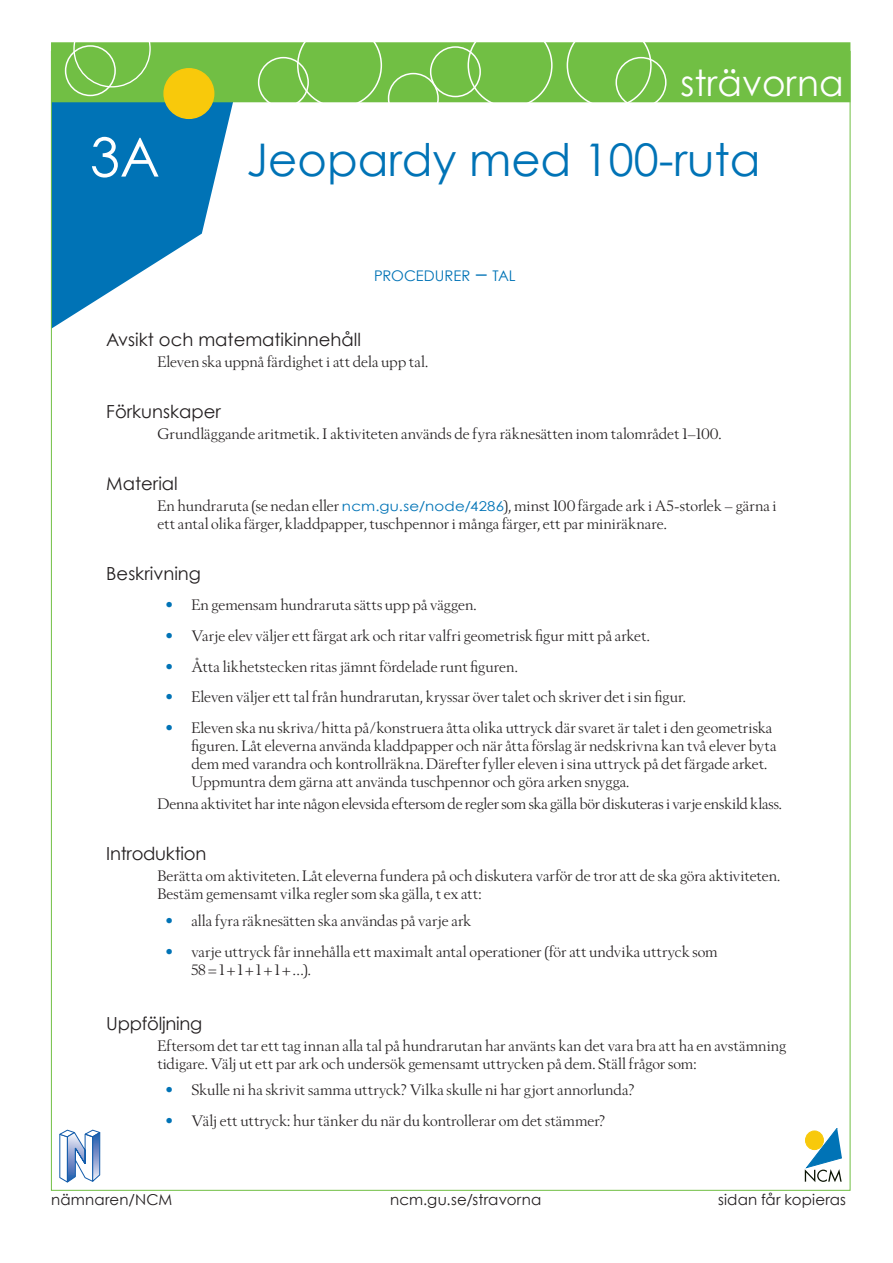
<style>
.page{position:relative;width:893px;height:1263px;background:#fff}
.page>*{position:absolute;margin:0;border:0;box-sizing:border-box;transform-origin:0 0}
.L-målkod{font:54px "Century Gothic";color:#fff}
.L-titel{font:45px "Century Gothic";color:#0073b6}
.CenturyGothic1{font:36px "Century Gothic";color:#fff}
.L-rubrik{font:18px "Century Gothic";color:#231f20}
.L-bröd{font:15px/18px "Berling Nova Display Pro";letter-spacing:.005em;color:#231f20}
.L-bröd-2{font:15px "Berling Nova Display Pro";letter-spacing:-.015em;color:#231f20}
.t1{font:15px "Century Gothic";letter-spacing:.015em;color:#231f20}
.L-måltext{font:14.7px "Century Gothic";color:#0073b6}
.s1{font-size:21px}
.s2{font-family:"Century Gothic";font-size:13.5px;color:#0073b6}
.s3{color:#0073b6}
</style>
<div class="page">
<svg style="left:805px;top:1128px;width:37px;height:54px"></svg>
<svg style="left:60px;top:1130px;width:40px;height:52px"></svg>
<svg style="left:53px;top:102px;width:181px;height:226px"></svg>
<div style="left:51px;top:42px;width:799px;height:60px;background:#71bf44"></div>
<div style="left:73px;top:10px;width:78px;height:77px;border:1px solid #fff;border-radius:50%"></div>
<div style="left:65px;top:45px;width:51px;height:51px;border:2px solid #fff;border-radius:50%"></div>
<div style="left:258px;top:57px;width:51px;height:51px;border:2px solid #fff;border-radius:50%"></div>
<div style="left:297px;top:23px;width:85px;height:85px;border:2px solid #fff;border-radius:50%"></div>
<div style="left:388px;top:73px;width:51px;height:51px;border:2px solid #fff;border-radius:50%"></div>
<div style="left:430px;top:46px;width:51px;height:51px;border:2px solid #fff;border-radius:50%"></div>
<div style="left:468px;top:23px;width:85px;height:85px;border:2px solid #fff;border-radius:50%"></div>
<div style="left:567px;top:23px;width:85px;height:85px;border:2px solid #fff;border-radius:50%"></div>
<div style="left:615px;top:57px;width:51px;height:51px;border:2px solid #fff;border-radius:50%"></div>
<div style="left:164px;top:69px;width:50px;height:49px;background:#f8c90b;border-radius:50%"></div>
<div style="left:163px;top:68px;width:51px;height:51px;border:2px solid #f8c90b;border-radius:50%"></div>
<p class="CenturyGothic1" style="left:680px;top:61px;width:165px">strävorna</p>
<p class="L-målkod" style="left:90px;top:124px;width:71px">3A</p>
<p class="L-titel" style="left:247px;top:133px;width:515px">Jeopardy med 100-ruta</p>
<p class="L-måltext" style="left:374px;top:267px;width:143px">PROCEDURER <span class="s1">–</span> TAL</p>
<p class="L-rubrik" style="left:106px;top:329px;width:256px">Avsikt och matematikinnehåll</p>
<p class="L-bröd" style="left:157px;top:353px;width:272px">Eleven ska uppnå färdighet i att dela upp tal.</p>
<p class="L-rubrik" style="left:106px;top:401px;width:116px">Förkunskaper</p>
<p class="L-bröd" style="left:157px;top:425px;width:566px">Grundläggande aritmetik. I aktiviteten används de fyra räknesätten inom talområdet 1–100.</p>
<p class="L-rubrik" style="left:106px;top:473px;width:73px">Material</p>
<p class="L-bröd" style="left:157px;top:497px;width:621px">En hundraruta (se nedan eller <span class="s2">ncm.gu.se/node/4286</span>), minst 100 färgade ark i A5-storlek – gärna i ett antal olika färger, kladdpapper, tuschpennor i många färger, ett par miniräknare.</p>
<p class="L-rubrik" style="left:106px;top:563px;width:96px">Beskrivning</p>
<p class="L-bröd" style="left:166px;top:595px;width:312px"><span class="s3">•</span> En gemensam hundraruta sätts upp på väggen.</p>
<p class="L-bröd" style="left:166px;top:626px;width:485px"><span class="s3">•</span> Varje elev väljer ett färgat ark och ritar valfri geometrisk figur mitt på arket.</p>
<p class="L-bröd" style="left:166px;top:657px;width:353px"><span class="s3">•</span> Åtta likhetstecken ritas jämnt fördelade runt figuren.</p>
<p class="L-bröd" style="left:166px;top:688px;width:522px"><span class="s3">•</span> Eleven väljer ett tal från hundrarutan, kryssar över talet och skriver det i sin figur.</p>
<p class="L-bröd" style="left:191px;top:718px;width:587px;text-indent:-26px"><span class="s3">•</span> Eleven ska nu skriva/hitta på/konstruera åtta olika uttryck där svaret är talet i den geometriska figuren. Låt eleverna använda kladdpapper och när åtta förslag är nedskrivna kan två elever byta dem med varandra och kontrollräkna. Därefter fyller eleven i sina uttryck på det färgade arket.<br>Uppmuntra dem gärna att använda tuschpennor och göra arken snygga.</p>
<p class="L-bröd-2" style="left:157px;top:795px;width:626px">Denna aktivitet har inte någon elevsida eftersom de regler som ska gälla bör diskuteras i varje enskild klass.</p>
<p class="L-rubrik" style="left:106px;top:843px;width:102px">Introduktion</p>
<p class="L-bröd" style="left:157px;top:867px;width:624px">Berätta om aktiviteten. Låt eleverna fundera på och diskutera varför de tror att de ska göra aktiviteten.<br>Bestäm gemensamt vilka regler som ska gälla, t ex att:</p>
<p class="L-bröd" style="left:166px;top:911px;width:307px"><span class="s3">•</span> alla fyra räknesätten ska användas på varje ark</p>
<p class="L-bröd" style="left:191px;top:942px;width:528px;text-indent:-26px"><span class="s3">•</span> varje uttryck får innehålla ett maximalt antal operationer (för att undvika uttryck som<br>58=1+1+1+1+…).</p>
<p class="L-rubrik" style="left:106px;top:1012px;width:98px">Uppföljning</p>
<p class="L-bröd" style="left:157px;top:1036px;width:630px">Eftersom det tar ett tag innan alla tal på hundrarutan har använts kan det vara bra att ha en avstämning tidigare. Välj ut ett par ark och undersök gemensamt uttrycken på dem. Ställ frågor som:</p>
<p class="L-bröd" style="left:166px;top:1081px;width:470px"><span class="s3">•</span> Skulle ni ha skrivit samma uttryck? Vilka skulle ni har gjort annorlunda?</p>
<p class="L-bröd" style="left:166px;top:1112px;width:441px"><span class="s3">•</span> Välj ett uttryck: hur tänker du när du kontrollerar om det stämmer?</p>
<p class="t1" style="left:51px;top:1190px;width:123px">nämnaren/NCM</p>
<p class="t1" style="left:390px;top:1190px;width:153px">ncm.gu.se/stravorna</p>
<p class="t1" style="left:718px;top:1190px;width:130px">sidan får kopieras</p>
</div>
